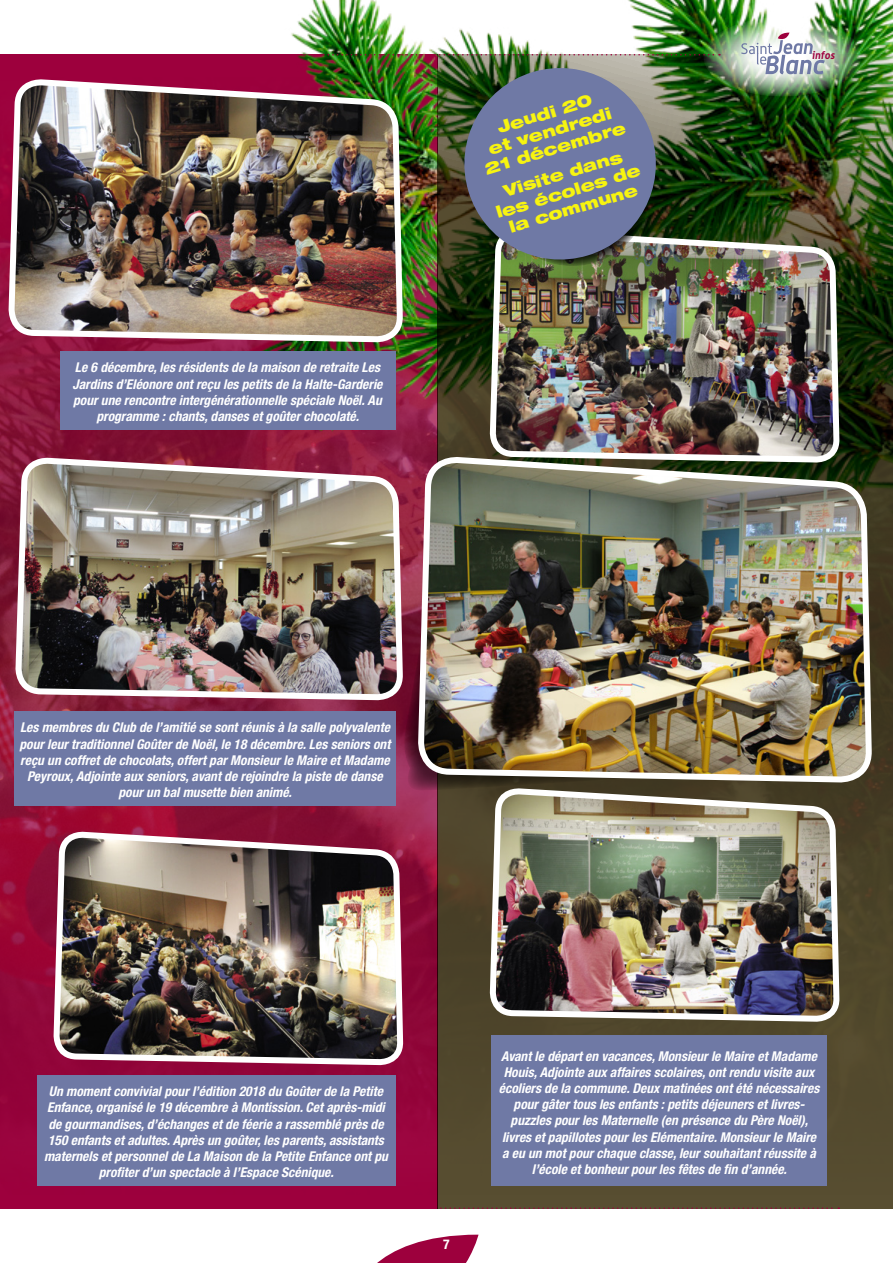
<style>
.page{position:relative;width:893px;height:1263px;background:#fff}
.page>*{position:absolute;margin:0;border:0;box-sizing:border-box;transform-origin:0 0}
.t1{font:900 expanded 16.2px/18px "Helvetica Neue LT Std";color:#f7f410;text-align:center}
.t2{font:italic 700 condensed 13.5px/16.2px "Helvetica Neue LT Std";color:#fff;text-align:center}
.t3{font:700 condensed 13.5px "Helvetica Neue LT Std";color:#fff}
.t4{font:italic 700 10.5px "Alwyn";color:#9d003d}
</style>
<div class="page">
<svg style="left:402px;top:1234px;width:76px;height:29px"></svg>
<img style="left:0;top:77px;width:437px;height:1131px">
<img style="left:153px;top:0;width:740px;height:566px">
<img style="left:437px;top:54px;width:456px;height:1155px">
<svg style="left:402px;top:1207px;width:85px;height:2px"></svg>
<img style="left:703px;top:17px;width:158px;height:80px;border-radius:50%">
<svg style="left:741px;top:33px;width:84px;height:41px"></svg>
<svg style="left:55px;top:54px;width:665px;height:2px"></svg>
<div style="left:60px;top:351px;width:335px;height:78px;background:#6f79a5"></div>
<img style="left:5px;top:76px;width:397px;height:269px">
<img style="left:487px;top:226px;width:352px;height:228px">
<img style="left:487px;top:785px;width:352px;height:424px">
<div style="left:37px;top:1075px;width:358px;height:110px;background:#6f79a5"></div>
<svg style="left:50px;top:1054px;width:352px;height:209px"></svg>
<img style="left:12px;top:454px;width:390px;height:600px">
<svg style="left:453px;top:57px;width:214px;height:214px;background:#667281"></svg>
<svg style="left:400px;top:586px;width:345px;height:204px;background:#6c2e3b"></svg>
<img style="left:415px;top:454px;width:455px;height:331px">
<p class="t2" style="left:72px;top:360px;width:311px">Le 6 décembre, les résidents de la maison de retraite Les Jardins d’Eléonore ont reçu les petits de la Halte-Garderie pour une rencontre intergénérationnelle spéciale Noël. Au programme : chants, danses et goûter chocolaté.</p>
<p class="t1" style="left:472px;top:126px;width:148px;rotate:-17deg">Jeudi 20<br>et vendredi<br>21 décembre</p>
<p class="t1" style="left:488px;top:187px;width:152px;rotate:-17deg">Visite dans les écoles de la commune</p>
<p class="t4" style="left:812px;top:48px;width:24px">infos</p>
<p class="t2" style="left:20px;top:720px;width:372px">Les membres du Club de l’amitié se sont réunis à la salle polyvalente pour leur traditionnel Goûter de Noël, le 18 décembre. Les seniors ont reçu un coffret de chocolats, offert par Monsieur le Maire et Madame Peyroux, Adjointe aux seniors, avant de rejoindre la piste de danse pour un bal musette bien animé.</p>
<p class="t2" style="left:44px;top:1083px;width:345px">Un moment convivial pour l’édition 2018 du Goûter de la Petite Enfance, organisé le 19 décembre à Montission. Cet après-midi de gourmandises, d’échanges et de féerie a rassemblé près de 150 enfants et adultes. Après un goûter, les parents, assistants maternels et personnel de La Maison de la Petite Enfance ont pu profiter d’un spectacle à l’Espace Scénique.</p>
<p class="t3" style="left:443px;top:1236px;width:8px">7</p>
<p class="t2" style="left:499px;top:1048px;width:322px">Avant le départ en vacances, Monsieur le Maire et Madame Houis, Adjointe aux affaires scolaires, ont rendu visite aux écoliers de la commune. Deux matinées ont été nécessaires pour gâter tous les enfants : petits déjeuners et livres&shy;puzzles pour les Maternelle (en présence du Père Noël), livres et papillotes pour les Elémentaire. Monsieur le Maire a eu un mot pour chaque classe, leur souhaitant réussite à l’école et bonheur pour les fêtes de fin d’année.</p>
</div>
